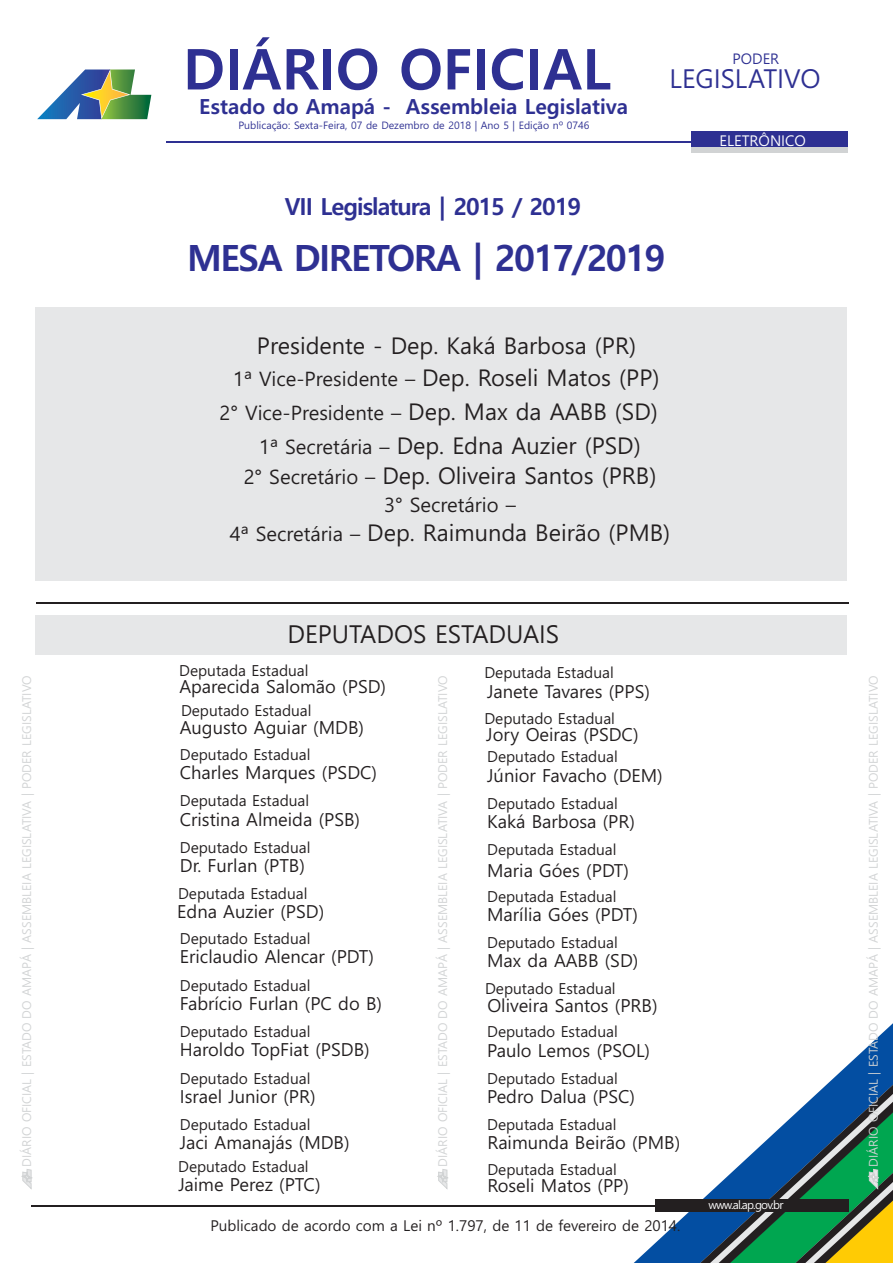
<style>
.page{position:relative;width:893px;height:1263px;background:#fff}
.page>*{position:absolute;margin:0;border:0;box-sizing:border-box;transform-origin:0 0}
.t1{font:700 56.1px "Malgun Gothic";color:#2e3092}
.t2{font:700 36.15px "Malgun Gothic";letter-spacing:-.045em;color:#2e3092}
.t3{font:25.95px "Malgun Gothic";color:#2e3092}
.t4{font:24.6px "Malgun Gothic";color:#231f20}
.t5{font:700 23.55px "Malgun Gothic";letter-spacing:-.045em;color:#2e3092}
.t6{font:22.95px "Malgun Gothic";color:#231f20}
.t7{font:700 20.85px "Malgun Gothic";color:#2e3092}
.t8{font:19.8px "Malgun Gothic";color:#231f20}
.t9{font:17.85px "Malgun Gothic";color:#231f20}
.t10{font:15.15px "Malgun Gothic";color:#231f20}
.t11{font:14.85px "Malgun Gothic";color:#231f20}
.t12{font:14.7px "Malgun Gothic";color:#fff}
.t13{font:14.55px "Malgun Gothic";color:#2e3092}
.t14{font:12.15px "Malgun Gothic";color:#d1d3d4}
.t15{font:11.55px "Malgun Gothic";letter-spacing:-.065em;color:#fff}
.t16{font:10.35px "Malgun Gothic";color:#2e3092}
.s1{font-size:19.8px}
.s2{font-size:22.95px}
</style>
<div class="page">
<div style="left:36px;top:615px;width:811px;height:39px;background:#e6e7e8"></div>
<div style="left:36px;top:307px;width:811px;height:274px;background:#e6e7e8"></div>
<svg style="left:281px;top:1023px;width:612px;height:240px"></svg>
<hr style="left:36px;top:602px;width:813px;height:2px;background:#231f20">
<svg style="left:437px;top:1169px;width:11px;height:20px"></svg>
<svg style="left:22px;top:1169px;width:10px;height:20px"></svg>
<svg style="left:868px;top:1169px;width:11px;height:20px"></svg>
<div style="left:691px;top:139px;width:157px;height:13px;background:#d1d3d4"></div>
<svg style="left:37px;top:69px;width:114px;height:50px"></svg>
<hr style="left:166px;top:141px;width:548px;height:2px;background:#2e3092">
<div style="left:691px;top:131px;width:157px;height:16px;background:#2e3092"></div>
<hr style="left:31px;top:1205px;width:698px;height:1px;background:#231f20">
<div style="left:655px;top:1199px;width:194px;height:13px;background:#231f20"></div>
<h1 class="t1" style="left:183px;top:45px;width:430px">DIÁRIO OFICIAL</h1>
<p class="t7" style="left:199px;top:97px;width:430px">Estado do Amapá - Assembleia Legislativa</p>
<p class="t16" style="left:238px;top:121px;width:353px">Publicação: Sexta-Feira, 07 de Dezembro de 2018 | Ano 5 | Edição nº 0746</p>
<p class="t13" style="left:733px;top:52px;width:48px">PODER</p>
<h3 class="t3" style="left:670px;top:68px;width:153px">LEGISLATIVO</h3>
<p class="t12" style="left:719px;top:134px;width:88px">ELETRÔNICO</p>
<h3 class="t5" style="left:285px;top:196px;width:298px">VII Legislatura | 2015 / 2019</h3>
<h2 class="t2" style="left:187px;top:242px;width:480px">MESA DIRETORA | 2017/2019</h2>
<p class="t6" style="left:257px;top:335px;width:381px">Presidente - Dep. Kaká Barbosa (PR)</p>
<p class="t6" style="left:233px;top:367px;width:428px"><span class="s1">1ª Vice-Presidente –</span> Dep. Roseli Matos (PP)</p>
<p class="t8" style="left:220px;top:404px;width:440px">2° Vice-Presidente – <span class="s2">Dep. Max da AABB (SD)</span></p>
<p class="t6" style="left:259px;top:435px;width:383px"><span class="s1">1ª Secretária –</span> Dep. Edna Auzier (PSD)</p>
<p class="t6" style="left:244px;top:465px;width:414px"><span class="s1">2° Secretário –</span> Dep. Oliveira Santos (PRB)</p>
<p class="t8" style="left:384px;top:496px;width:133px">3° Secretário –</p>
<p class="t6" style="left:230px;top:523px;width:442px"><span class="s1">4ª Secretária –</span> Dep. Raimunda Beirão (PMB)</p>
<h3 class="t4" style="left:287px;top:624px;width:273px">DEPUTADOS ESTADUAIS</h3>
<p class="t10" style="left:179px;top:664px;width:131px">Deputada Estadual</p>
<p class="t10" style="left:484px;top:666px;width:131px">Deputada Estadual</p>
<p class="t14" style="left:22px;top:1167px;width:493px;rotate:-90deg">DIÁRIO OFICIAL | ESTADO DO AMAPÁ | ASSEMBLEIA LEGISLATIVA | PODER LEGISLATIVO</p>
<p class="t14" style="left:868px;top:1167px;width:493px;rotate:-90deg">DIÁRIO OFICIAL | ESTADO DO AMAPÁ | ASSEMBLEIA LEGISLATIVA | PODER LEGISLATIVO</p>
<p class="t14" style="left:437px;top:1167px;width:493px;rotate:-90deg">DIÁRIO OFICIAL | ESTADO DO AMAPÁ | ASSEMBLEIA LEGISLATIVA | PODER LEGISLATIVO</p>
<p class="t9" style="left:179px;top:679px;width:208px">Aparecida Salomão (PSD)</p>
<p class="t9" style="left:487px;top:684px;width:164px">Janete Tavares (PPS)</p>
<p class="t10" style="left:181px;top:704px;width:132px">Deputado Estadual</p>
<p class="t10" style="left:484px;top:712px;width:132px">Deputado Estadual</p>
<p class="t9" style="left:486px;top:727px;width:154px">Jory Oeiras (PSDC)</p>
<p class="t9" style="left:180px;top:720px;width:186px">Augusto Aguiar (MDB)</p>
<p class="t10" style="left:180px;top:748px;width:132px">Deputado Estadual</p>
<p class="t10" style="left:487px;top:750px;width:132px">Deputado Estadual</p>
<p class="t9" style="left:180px;top:765px;width:199px">Charles Marques (PSDC)</p>
<p class="t9" style="left:487px;top:767px;width:177px">Júnior Favacho (DEM)</p>
<p class="t10" style="left:180px;top:794px;width:131px">Deputada Estadual</p>
<p class="t10" style="left:487px;top:797px;width:132px">Deputado Estadual</p>
<p class="t9" style="left:180px;top:811px;width:182px">Cristina Almeida (PSB)</p>
<p class="t9" style="left:487px;top:814px;width:149px">Kaká Barbosa (PR)</p>
<p class="t10" style="left:180px;top:841px;width:132px">Deputado Estadual</p>
<p class="t10" style="left:487px;top:843px;width:131px">Deputada Estadual</p>
<p class="t9" style="left:180px;top:858px;width:127px">Dr. Furlan (PTB)</p>
<p class="t9" style="left:487px;top:862px;width:143px">Maria Góes (PDT)</p>
<p class="t10" style="left:178px;top:887px;width:131px">Deputada Estadual</p>
<p class="t9" style="left:177px;top:903px;width:148px">Edna Auzier (PSD)</p>
<p class="t10" style="left:487px;top:889px;width:131px">Deputada Estadual</p>
<p class="t9" style="left:487px;top:906px;width:152px">Marília Góes (PDT)</p>
<p class="t10" style="left:180px;top:932px;width:132px">Deputado Estadual</p>
<p class="t10" style="left:487px;top:936px;width:132px">Deputado Estadual</p>
<p class="t9" style="left:180px;top:949px;width:196px">Ericlaudio Alencar (PDT)</p>
<p class="t9" style="left:487px;top:953px;width:153px">Max da AABB (SD)</p>
<p class="t10" style="left:180px;top:978px;width:132px">Deputado Estadual</p>
<p class="t10" style="left:485px;top:982px;width:132px">Deputado Estadual</p>
<p class="t9" style="left:487px;top:997px;width:172px">Oliveira Santos (PRB)</p>
<p class="t9" style="left:180px;top:995px;width:204px">Fabrício Furlan (PC do B)</p>
<p class="t10" style="left:180px;top:1025px;width:132px">Deputado Estadual</p>
<p class="t10" style="left:180px;top:1071px;width:132px">Deputado Estadual</p>
<p class="t10" style="left:487px;top:1025px;width:132px">Deputado Estadual</p>
<p class="t10" style="left:487px;top:1072px;width:132px">Deputado Estadual</p>
<p class="t9" style="left:180px;top:1042px;width:191px">Haroldo TopFiat (PSDB)</p>
<p class="t9" style="left:487px;top:1042px;width:164px">Paulo Lemos (PSOL)</p>
<p class="t9" style="left:180px;top:1088px;width:137px">Israel Junior (PR)</p>
<p class="t9" style="left:180px;top:1135px;width:171px">Jaci Amanajás (MDB)</p>
<p class="t9" style="left:487px;top:1089px;width:149px">Pedro Dalua (PSC)</p>
<p class="t10" style="left:180px;top:1118px;width:132px">Deputado Estadual</p>
<p class="t10" style="left:487px;top:1118px;width:131px">Deputada Estadual</p>
<p class="t10" style="left:487px;top:1162px;width:131px">Deputada Estadual</p>
<p class="t9" style="left:487px;top:1135px;width:194px">Raimunda Beirão (PMB)</p>
<p class="t10" style="left:178px;top:1160px;width:132px">Deputado Estadual</p>
<p class="t9" style="left:178px;top:1176px;width:144px">Jaime Perez (PTC)</p>
<p class="t9" style="left:487px;top:1177px;width:143px">Roseli Matos (PP)</p>
<p class="t11" style="left:210px;top:1219px;width:471px">Publicado de acordo com a Lei nº 1.797, de 11 de fevereiro de 2014.</p>
<p class="t15" style="left:708px;top:1199px;width:77px">www.al.ap.gov.br</p>
</div>
